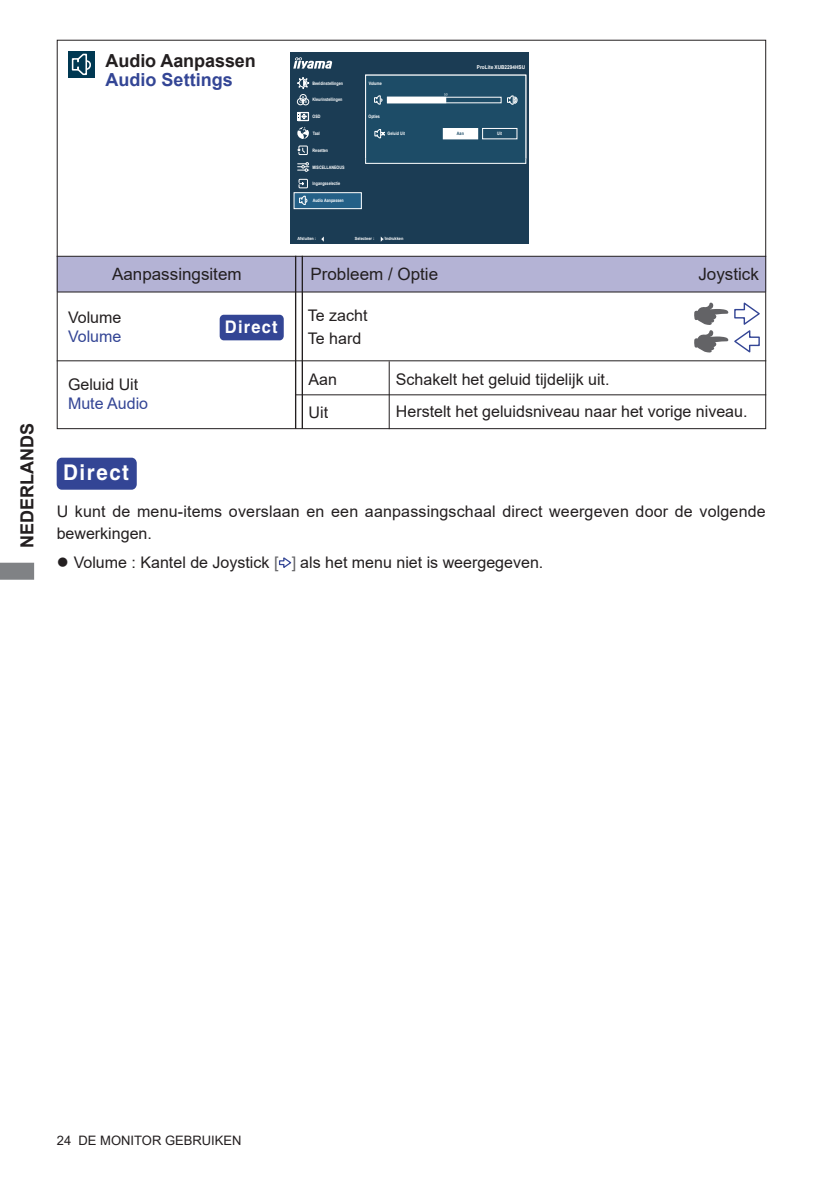
<style>
.page{position:relative;width:840px;height:1191px;background:#fff}
.page>*{position:absolute;margin:0;border:0;box-sizing:border-box;transform-origin:0 0}
.t1{font:700 21.6px "Helvetica";letter-spacing:.075em;color:#fff;scale:.95 1}
.t2{font:700 18px "Arial";letter-spacing:-.005em;color:#231f20}
.t3{font:700 18px "Arial";color:#334595}
.t4{font:700 17.4px "Helvetica";letter-spacing:.075em;color:#fff;scale:.95 1}
.t5{font:17px "Arial";color:#231f20}
.t6{font:16px/22.6px "Arial";color:#231f20}
.t7{font:16px "Arial";color:#334595}
.t8{font:13px "Arial";color:#231f20}
.t9{font:700 5.2px "Arial";color:#fff;scale:.9 1}
.t10{font:700 4.6px "Arial";color:#fff;scale:.8 1}
.t11{font:700 4.6px "Arial";color:#1d4c67;scale:.8 1}
.t12{font:700 4.2px "Arial";color:#fff;scale:.9 1}
.s1{font-family:"Koz Go Pr 6 N";font-weight:400}
.s2{color:#636366}
</style>
<div class="page">
<svg style="left:0;top:562px;width:34px;height:18px"></svg>
<div style="left:57px;top:256px;width:708px;height:36px;background:#b4b3d5"></div>
<hr style="left:57px;top:291px;width:708px;height:1px;background:#231f20">
<hr style="left:57px;top:256px;width:708px;height:1px;background:#231f20">
<hr style="left:295px;top:256px;width:1px;height:173px;background:#231f20">
<hr style="left:301px;top:256px;width:2px;height:173px;background:#231f20">
<hr style="left:57px;top:360px;width:708px;height:1px;background:#231f20">
<hr style="left:295px;top:394px;width:470px;height:1px;background:#231f20">
<hr style="left:388px;top:361px;width:1px;height:68px;background:#231f20">
<div style="left:220px;top:316px;width:63px;height:23px;background:#334595;border-radius:3px"></div>
<div style="left:219px;top:315px;width:64px;height:25px;border:2px solid #334595;border-radius:3px"></div>
<svg style="left:278px;top:557px;width:14px;height:11px"></svg>
<div style="left:58px;top:459px;width:78px;height:29px;background:#334595;border-radius:4px"></div>
<div style="left:57px;top:458px;width:80px;height:31px;border:2px solid #334595;border-radius:4px"></div>
<div style="left:68px;top:51px;width:27px;height:27px;background:#003852"></div>
<svg style="left:71px;top:53px;width:20px;height:23px"></svg>
<div style="left:289px;top:52px;width:239px;height:192px;background:#1b3c54"></div>
<svg style="left:293px;top:57px;width:39px;height:12px"></svg>
<div style="left:294px;top:193px;width:67px;height:16px;background:#246087"></div>
<div style="left:293px;top:192px;width:68px;height:17px;border:1px solid #fff"></div>
<svg style="left:297px;top:77px;width:12px;height:12px"></svg>
<svg style="left:297px;top:162px;width:12px;height:10px"></svg>
<div style="left:300px;top:94px;width:6px;height:7px;border:1px solid #fff;border-radius:50%"></div>
<div style="left:297px;top:98px;width:6px;height:7px;border:1px solid #fff;border-radius:50%"></div>
<div style="left:302px;top:98px;width:7px;height:7px;border:1px solid #fff;border-radius:50%"></div>
<svg style="left:299px;top:96px;width:7px;height:7px"></svg>
<svg style="left:297px;top:127px;width:12px;height:12px"></svg>
<div style="left:298px;top:146px;width:9px;height:9px;border:1px solid #fff"></div>
<svg style="left:297px;top:147px;width:8px;height:6px"></svg>
<div style="left:298px;top:179px;width:9px;height:9px;border:1px solid #fff"></div>
<svg style="left:299px;top:182px;width:5px;height:3px"></svg>
<svg style="left:299px;top:195px;width:8px;height:10px"></svg>
<div style="left:300px;top:113px;width:8px;height:7px;border:1px solid #fff"></div>
<div style="left:297px;top:112px;width:12px;height:9px;border:1px solid #fff"></div>
<svg style="left:297px;top:112px;width:9px;height:9px"></svg>
<div style="left:365px;top:75px;width:160px;height:88px;background:#1d4c67"></div>
<div style="left:365px;top:75px;width:161px;height:89px;border:1px solid #fff"></div>
<div style="left:365px;top:75px;width:160px;height:84px;background:#1d4c67"></div>
<div style="left:443px;top:128px;width:34px;height:11px;background:#fff"></div>
<div style="left:482px;top:128px;width:35px;height:11px;border:1px solid #fff"></div>
<svg style="left:374px;top:95px;width:8px;height:10px"></svg>
<div style="left:387px;top:97px;width:58px;height:6px;background:#fff"></div>
<div style="left:387px;top:97px;width:59px;height:6px;border:1px solid #fff"></div>
<div style="left:387px;top:97px;width:114px;height:6px;border:1px solid #fff"></div>
<svg style="left:507px;top:95px;width:10px;height:10px"></svg>
<svg style="left:374px;top:129px;width:10px;height:9px"></svg>
<svg style="left:380px;top:236px;width:3px;height:6px"></svg>
<svg style="left:694px;top:302px;width:66px;height:51px"></svg>
<p class="t2" style="left:14px;top:548px;width:126px;rotate:-90deg">NEDERLANDS</p>
<p class="t2" style="left:105px;top:48px;width:152px">Audio Aanpassen</p>
<p class="t3" style="left:105px;top:67px;width:129px">Audio Settings</p>
<p class="t9" style="left:476px;top:63px;width:55px">ProLite XUB2294HSU</p>
<p class="t10" style="left:312px;top:80px;width:40px">Beeldinstellingen</p>
<p class="t10" style="left:312px;top:96px;width:39px">Kleurinstellingen</p>
<p class="t10" style="left:312px;top:114px;width:11px">OSD</p>
<p class="t10" style="left:312px;top:147px;width:21px">Resetten</p>
<p class="t10" style="left:368px;top:80px;width:18px">Volume</p>
<p class="t10" style="left:368px;top:113px;width:16px">Opties</p>
<p class="t10" style="left:312px;top:130px;width:10px">Taal</p>
<p class="t10" style="left:312px;top:164px;width:41px">MISCELLANEOUS</p>
<p class="t10" style="left:312px;top:180px;width:36px">Ingangsselectie</p>
<p class="t10" style="left:312px;top:197px;width:40px">Audio Aanpassen</p>
<p class="t12" style="left:297px;top:236px;width:22px">Afsluiten :</p>
<p class="t12" style="left:354px;top:236px;width:23px">Selecteer :</p>
<p class="t12" style="left:383px;top:236px;width:24px"><span class="s1">/</span>Indrukken</p>
<p class="t10" style="left:387px;top:130px;width:23px">Geluid Uit</p>
<p class="t11" style="left:456px;top:130px;width:10px">Aan</p>
<p class="t10" style="left:497px;top:130px;width:8px">Uit</p>
<p class="t5" style="left:112px;top:263px;width:131px">Aanpassingsitem</p>
<p class="t5" style="left:310px;top:263px;width:129px">Probleem / Optie</p>
<p class="t5" style="left:698px;top:263px;width:62px">Joystick</p>
<p class="t6" style="left:68px;top:306px;width:55px">Volume</p>
<p class="t7" style="left:68px;top:325px;width:55px">Volume</p>
<p class="t6" style="left:68px;top:373px;width:72px">Geluid Uit</p>
<p class="t7" style="left:68px;top:392px;width:82px">Mute Audio</p>
<h1 class="t1" style="left:63px;top:459px;width:71px">Direct</h1>
<p class="t4" style="left:225px;top:316px;width:57px">Direct</p>
<p class="t6" style="left:308px;top:304px;width:61px">Te zacht<br>Te hard</p>
<p class="t6" style="left:308px;top:367px;width:30px">Aan</p>
<p class="t6" style="left:308px;top:400px;width:21px">Uit</p>
<p class="t6" style="left:395px;top:367px;width:215px">Schakelt het geluid tijdelijk uit.</p>
<p class="t6" style="left:395px;top:400px;width:353px">Herstelt het geluidsniveau naar het vorige niveau.</p>
<p class="t6" style="left:57px;top:500px;width:710px">U kunt de menu-items overslaan en een aanpassingschaal direct weergeven door de volgende bewerkingen.</p>
<p class="t6" style="left:57px;top:551px;width:488px">● Volume : Kantel de Joystick <span class="s2">[ ]</span> als het menu niet is weergegeven.</p>
<p class="t8" style="left:57px;top:1131px;width:186px">24 DE MONITOR GEBRUIKEN</p>
</div>
